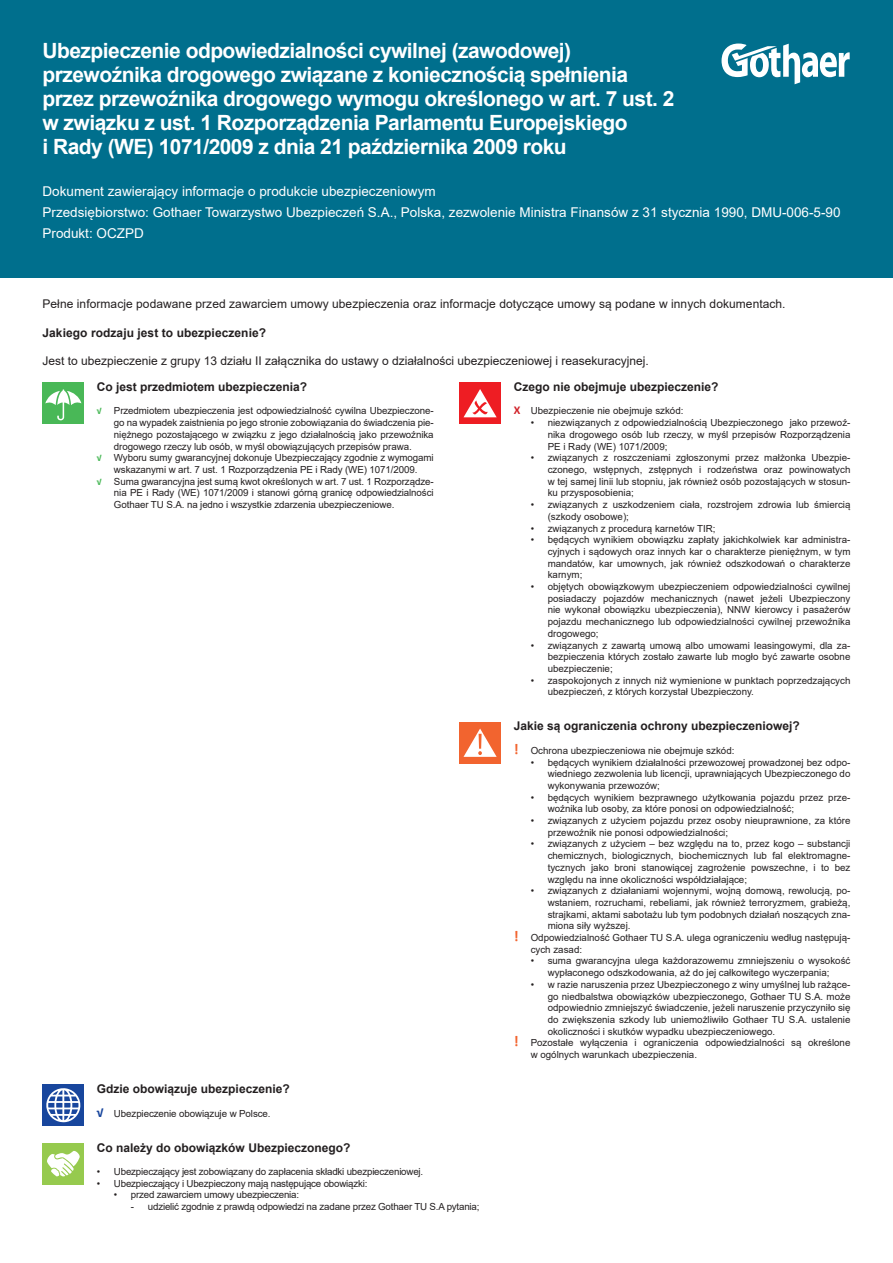
<style>
.page{position:relative;width:893px;height:1263px;background:#fff}
.page>*{position:absolute;margin:0;border:0;box-sizing:border-box;transform-origin:0 0}
.t1{font:700 21px/24px "Arial";letter-spacing:-.025em;color:#fff}
.t2{font:13.5px/21px "Arial";color:#fff}
.t3{font:12px "Arial";letter-spacing:.005em;color:#231f20}
.t4{font:700 12px "Arial";color:#231f20}
.t5{font:9.75px/11.7px "Arial";color:#231f20;text-align:justify}
.t6{font:9.75px "Arial";letter-spacing:-.02em;color:#231f20}
.s1{font-family:"Calibri";font-weight:700;color:#49b857}
.s2{font-family:"Calibri";font-weight:700;font-size:12px;color:#d1232a}
.s3{font-family:"Calibri";font-weight:700;font-size:15px;color:#f2642f}
.s4{font-family:"Calibri";font-weight:700;font-size:13.5px;color:#18469d}
</style>
<div class="page">
<div style="left:0;top:0;width:893px;height:278px;background:#006f8d"></div>
<svg style="left:721px;top:44px;width:129px;height:40px"></svg>
<div style="left:43px;top:382px;width:41px;height:42px;background:#49b857"></div>
<svg style="left:45px;top:389px;width:36px;height:32px"></svg>
<div style="left:459px;top:382px;width:42px;height:42px;background:#ee1d23"></div>
<svg style="left:463px;top:389px;width:34px;height:28px"></svg>
<div style="left:459px;top:722px;width:42px;height:41px;background:#f2642f"></div>
<svg style="left:463px;top:728px;width:34px;height:29px"></svg>
<div style="left:43px;top:1143px;width:41px;height:41px;background:#96ca4e"></div>
<svg style="left:47px;top:1151px;width:33px;height:25px"></svg>
<div style="left:43px;top:1084px;width:41px;height:42px;background:#18469d"></div>
<svg style="left:46px;top:1088px;width:35px;height:35px"></svg>
<p class="t1" style="left:43px;top:39px;width:633px">Ubezpieczenie odpowiedzialności cywilnej (zawodowej) przewoźnika drogowego związane z koniecznością spełnienia przez przewoźnika drogowego wymogu określonego w art. 7 ust. 2 w związku z ust. 1 Rozporządzenia Parlamentu Europejskiego<br>i Rady (WE) 1071/2009 z dnia 21 października 2009 roku</p>
<h2 class="t2" style="left:43px;top:180px;width:800px">Dokument zawierający informacje o produkcie ubezpieczeniowym<br>Przedsiębiorstwo: Gothaer Towarzystwo Ubezpieczeń S.A., Polska, zezwolenie Ministra Finansów z 31 stycznia 1990, DMU-006-5-90<br>Produkt: OCZPD</h2>
<p class="t3" style="left:43px;top:295px;width:745px">Pełne informacje podawane przed zawarciem umowy ubezpieczenia oraz informacje dotyczące umowy są podane w innych dokumentach.</p>
<p class="t4" style="left:43px;top:324px;width:225px">Jakiego rodzaju jest to ubezpieczenie?</p>
<p class="t3" style="left:43px;top:353px;width:608px">Jest to ubezpieczenie z grupy 13 działu II załącznika do ustawy o działalności ubezpieczeniowej i reasekuracyjnej.</p>
<p class="t4" style="left:97px;top:378px;width:212px">Co jest przedmiotem ubezpieczenia?</p>
<p class="t5" style="left:97px;top:405px;width:338px"><span class="s1">√</span> Przedmiotem ubezpieczenia jest odpowiedzialność cywilna Ubezpieczone-</p>
<p class="t5" style="left:114px;top:417px;width:321px">go na wypadek zaistnienia po jego stronie zobowiązania do świadczenia pie-</p>
<p class="t5" style="left:114px;top:428px;width:321px">niężnego pozostającego w związku z jego działalnością jako przewoźnika</p>
<p class="t5" style="left:114px;top:440px;width:299px">drogowego rzeczy lub osób, w myśl obowiązujących przepisów prawa.</p>
<p class="t5" style="left:97px;top:452px;width:338px"><span class="s1">√</span> Wyboru sumy gwarancyjnej dokonuje Ubezpieczający zgodnie z wymogami</p>
<p class="t5" style="left:114px;top:464px;width:305px">wskazanymi w art. 7 ust. 1 Rozporządzenia PE i Rady (WE) 1071/2009.</p>
<p class="t5" style="left:97px;top:475px;width:338px"><span class="s1">√</span> Suma gwarancyjna jest sumą kwot określonych w art. 7 ust. 1 Rozporządze-</p>
<p class="t5" style="left:114px;top:487px;width:321px">nia PE i Rady (WE) 1071/2009 i stanowi górną granicę odpowiedzialności</p>
<p class="t5" style="left:114px;top:499px;width:282px">Gothaer TU S.A. na jedno i wszystkie zdarzenia ubezpieczeniowe.</p>
<p class="t4" style="left:514px;top:378px;width:206px">Czego nie obejmuje ubezpieczenie?</p>
<p class="t5" style="left:514px;top:405px;width:171px"><span class="s2">X</span> Ubezpieczenie nie obejmuje szkód:</p>
<p class="t5" style="left:548px;top:417px;width:304px;text-indent:-17px">• niezwiązanych z odpowiedzialnością Ubezpieczonego jako przewoź&shy;nika drogowego osób lub rzeczy, w myśl przepisów Rozporządzenia PE i Rady (WE) 1071/2009;</p>
<p class="t5" style="left:548px;top:452px;width:304px;text-indent:-17px">• związanych z roszczeniami zgłoszonymi przez małżonka Ubezpie&shy;czonego, wstępnych, zstępnych i rodzeństwa oraz powinowatych w tej samej linii lub stopniu, jak również osób pozostających w stosun&shy;ku przysposobienia;</p>
<p class="t5" style="left:548px;top:499px;width:304px;text-indent:-17px">• związanych z uszkodzeniem ciała, rozstrojem zdrowia lub śmiercią (szkody osobowe);</p>
<p class="t5" style="left:531px;top:522px;width:186px">• związanych z procedurą karnetów TIR;</p>
<p class="t5" style="left:548px;top:534px;width:304px;text-indent:-17px">• będących wynikiem obowiązku zapłaty jakichkolwiek kar administra&shy;cyjnych i sądowych oraz innych kar o charakterze pieniężnym, w tym mandatów, kar umownych, jak również odszkodowań o charakterze karnym;</p>
<p class="t5" style="left:548px;top:581px;width:304px;text-indent:-17px">• objętych obowiązkowym ubezpieczeniem odpowiedzialności cywilnej posiadaczy pojazdów mechanicznych (nawet jeżeli Ubezpieczony nie wykonał obowiązku ubezpieczenia), NNW kierowcy i pasażerów pojazdu mechanicznego lub odpowiedzialności cywilnej przewoźnika drogowego;</p>
<p class="t5" style="left:548px;top:639px;width:304px;text-indent:-17px">• związanych z zawartą umową albo umowami leasingowymi, dla za&shy;bezpieczenia których zostało zawarte lub mogło być zawarte osobne ubezpieczenie;</p>
<p class="t5" style="left:548px;top:674px;width:304px;text-indent:-17px">• zaspokojonych z innych niż wymienione w punktach poprzedzających ubezpieczeń, z których korzystał Ubezpieczony.</p>
<p class="t4" style="left:514px;top:718px;width:288px">Jakie są ograniczenia ochrony ubezpieczeniowej?</p>
<p class="t5" style="left:514px;top:744px;width:222px"><span class="s3">!</span> Ochrona ubezpieczeniowa nie obejmuje szkód:</p>
<p class="t5" style="left:548px;top:756px;width:304px;text-indent:-17px">• będących wynikiem działalności przewozowej prowadzonej bez odpo&shy;wiedniego zezwolenia lub licencji, uprawniających Ubezpieczonego do wykonywania przewozów;</p>
<p class="t5" style="left:548px;top:791px;width:304px;text-indent:-17px">• będących wynikiem bezprawnego użytkowania pojazdu przez prze&shy;woźnika lub osoby, za które ponosi on odpowiedzialność;</p>
<p class="t5" style="left:548px;top:815px;width:304px;text-indent:-17px">• związanych z użyciem pojazdu przez osoby nieuprawnione, za które przewoźnik nie ponosi odpowiedzialności;</p>
<p class="t5" style="left:548px;top:838px;width:304px;text-indent:-17px">• związanych z użyciem – bez względu na to, przez kogo – substancji chemicznych, biologicznych, biochemicznych lub fal elektromagne&shy;tycznych jako broni stanowiącej zagrożenie powszechne, i to bez względu na inne okoliczności współdziałające;</p>
<p class="t5" style="left:531px;top:885px;width:321px">• związanych z działaniami wojennymi, wojną domową, rewolucją, po-</p>
<p class="t5" style="left:548px;top:896px;width:304px">wstaniem, rozruchami, rebeliami, jak również terroryzmem, grabieżą,</p>
<p class="t5" style="left:548px;top:908px;width:304px">strajkami, aktami sabotażu lub tym podobnych działań noszących zna-</p>
<p class="t5" style="left:548px;top:920px;width:84px">miona siły wyższej.</p>
<p class="t5" style="left:514px;top:932px;width:338px"><span class="s3">!</span> Odpowiedzialność Gothaer TU S.A. ulega ograniczeniu według następują-</p>
<p class="t5" style="left:531px;top:943px;width:53px">cych zasad:</p>
<p class="t5" style="left:531px;top:955px;width:321px;text-align:center">• suma gwarancyjna ulega każdorazowemu zmniejszeniu o wysokość wypłaconego odszkodowania, aż do jej całkowitego wyczerpania;</p>
<p class="t5" style="left:531px;top:978px;width:321px">• w razie naruszenia przez Ubezpieczonego z winy umyślnej lub rażące-</p>
<p class="t5" style="left:548px;top:990px;width:304px">go niedbalstwa obowiązków ubezpieczonego, Gothaer TU S.A. może</p>
<p class="t5" style="left:548px;top:1002px;width:304px">odpowiednio zmniejszyć świadczenie, jeżeli naruszenie przyczyniło się</p>
<p class="t5" style="left:548px;top:1013px;width:304px">do zwiększenia szkody lub uniemożliwiło Gothaer TU S.A. ustalenie</p>
<p class="t5" style="left:548px;top:1025px;width:229px">okoliczności i skutków wypadku ubezpieczeniowego.</p>
<p class="t5" style="left:514px;top:1037px;width:338px"><span class="s3">!</span> Pozostałe wyłączenia i ograniczenia odpowiedzialności są określone</p>
<p class="t5" style="left:531px;top:1049px;width:168px">w ogólnych warunkach ubezpieczenia.</p>
<p class="t4" style="left:97px;top:1080px;width:194px">Gdzie obowiązuje ubezpieczenie?</p>
<p class="t5" style="left:97px;top:1107px;width:175px"><span class="s4">√</span> Ubezpieczenie obowiązuje w Polsce.</p>
<p class="t4" style="left:97px;top:1139px;width:255px">Co należy do obowiązków Ubezpieczonego?</p>
<p class="t6" style="left:97px;top:1165px;width:328px">• Ubezpieczający jest zobowiązany do zapłacenia składki ubezpieczeniowej.</p>
<p class="t6" style="left:97px;top:1176px;width:272px">• Ubezpieczający i Ubezpieczony mają następujące obowiązki:</p>
<p class="t6" style="left:114px;top:1188px;width:187px">• przed zawarciem umowy ubezpieczenia:</p>
<p class="t6" style="left:131px;top:1200px;width:350px">- udzielić zgodnie z prawdą odpowiedzi na zadane przez Gothaer TU S.A pytania;</p>
</div>
